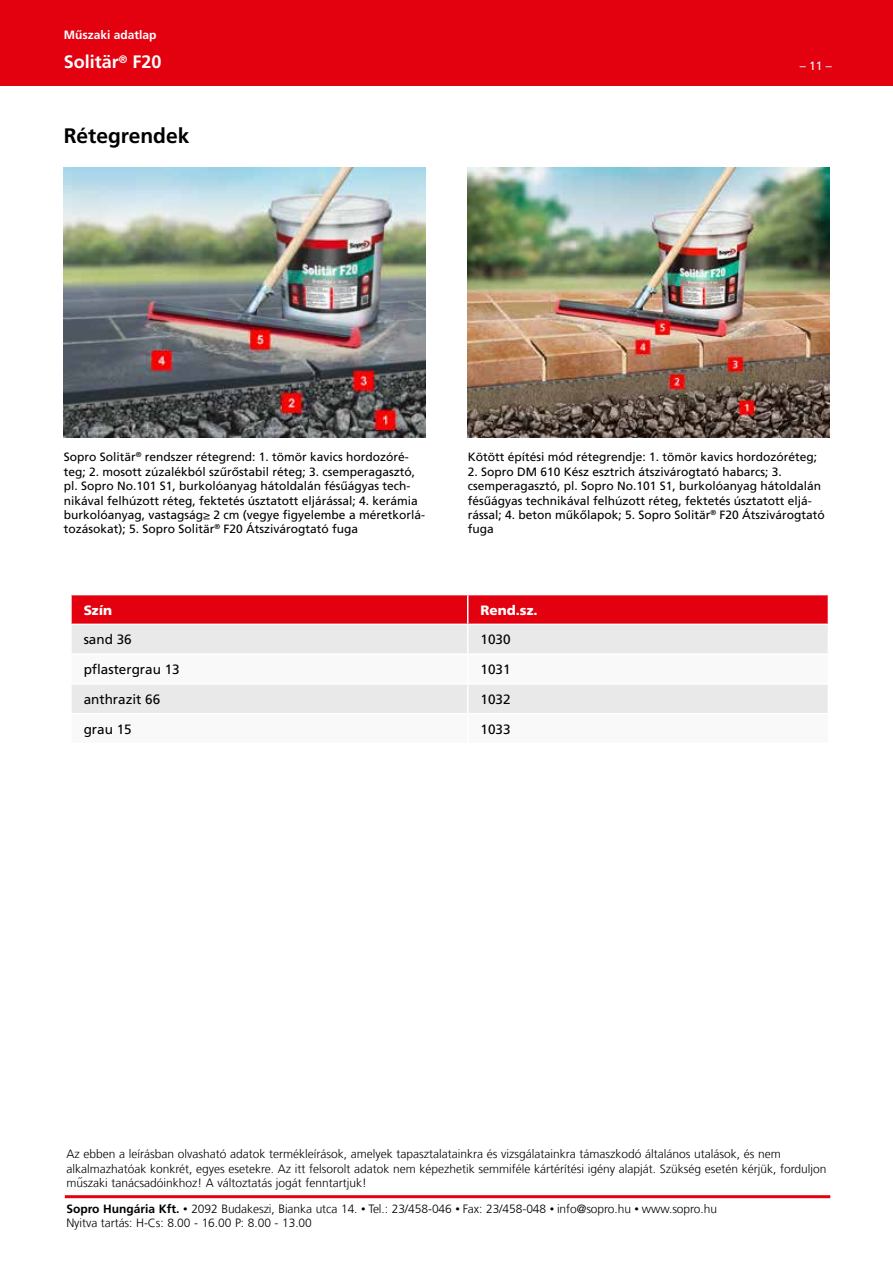
<style>
.page{position:relative;width:893px;height:1263px;background:#fff}
.page>*{position:absolute;margin:0;border:0;box-sizing:border-box;transform-origin:0 0}
.t1{font:700 21px "Sto Frutiger";color:#000}
.t2{font:700 18px "Sto Frutiger";color:#fff}
.t3{font:13.5px "Sto Frutiger";color:#000}
.t4{font:900 13.5px "Sto Frutiger";color:#fff}
.t5{font:12px/14.4px "Sto Frutiger";color:#000}
.t6{font:300 12px/14.4px "Sto Frutiger";color:#000}
.t7{font:700 12px "Sto Frutiger";color:#fff}
.t8{font:12px "Sto Frutiger";color:#fff}
.s1{font-weight:700}
.s2{font-size:9px}
</style>
<div class="page">
<div style="left:0;top:0;width:893px;height:85px;background:#e3000f"></div>
<hr style="left:65px;top:1195px;width:765px;height:3px;background:#e3000f">
<img style="left:64px;top:168px;width:361px;height:270px">
<img style="left:468px;top:168px;width:361px;height:270px">
<svg style="left:71px;top:595px;width:758px;height:118px"></svg>
<p class="t7" style="left:64px;top:28px;width:94px">Műszaki adatlap</p>
<h2 class="t2" style="left:64px;top:52px;width:99px">Solitär<sup>®</sup> F20</h2>
<p class="t8" style="left:800px;top:59px;width:34px">– 11 –</p>
<h1 class="t1" style="left:64px;top:124px;width:127px">Rétegrendek</h1>
<p class="t5" style="left:64px;top:450px;width:363px">Sopro Solitär<sup>®</sup> rendszer rétegrend: 1. tömör kavics hordozóré&shy;teg; 2. mosott zúzalékból szűrőstabil réteg; 3. csemperagasztó, pl. Sopro No.101 S1, burkolóanyag hátoldalán fésűágyas tech&shy;nikával felhúzott réteg, fektetés úsztatott eljárással; 4. kerámia burkolóanyag, vastagság≥ 2 cm (vegye figyelembe a méretkorlá&shy;tozásokat); 5. Sopro Solitär<sup>®</sup> F20 Átszivárogtató fuga</p>
<p class="t5" style="left:468px;top:450px;width:351px">Kötött építési mód rétegrendje: 1. tömör kavics hordozóréteg;</p>
<p class="t5" style="left:468px;top:464px;width:359px">2. Sopro DM 610 Kész esztrich átszivárogtató habarcs; 3. csemperagasztó, pl. Sopro No.101 S1, burkolóanyag hátoldalán fésűágyas technikával felhúzott réteg, fektetés úsztatott eljá&shy;rással; 4. beton műkőlapok; 5. Sopro Solitär<sup>®</sup> F20 Átszivárogtató fuga</p>
<p class="t4" style="left:84px;top:602px;width:30px">Szín</p>
<p class="t4" style="left:480px;top:602px;width:59px">Rend.sz.</p>
<p class="t3" style="left:84px;top:632px;width:50px">sand 36</p>
<p class="t3" style="left:480px;top:632px;width:32px">1030</p>
<p class="t3" style="left:84px;top:661px;width:98px">pflastergrau 13</p>
<p class="t3" style="left:480px;top:661px;width:32px">1031</p>
<p class="t3" style="left:84px;top:691px;width:78px">anthrazit 66</p>
<p class="t3" style="left:480px;top:691px;width:32px">1032</p>
<p class="t3" style="left:84px;top:721px;width:50px">grau 15</p>
<p class="t3" style="left:480px;top:721px;width:32px">1033</p>
<p class="t6" style="left:66px;top:1147px;width:762px">Az ebben a leírásban olvasható adatok termékleírások, amelyek tapasztalatainkra és vizsgálatainkra támaszkodó általános utalások, és nem alkalmazhatóak konkrét, egyes esetekre. Az itt felsorolt adatok nem képezhetik semmiféle kártérítési igény alapját. Szükség esetén kérjük, forduljon mű-sza-ki ta-nács-adóink-hoz! A változtatás jogát fenntartjuk!</p>
<p class="t6" style="left:66px;top:1202px;width:652px"><span class="s1">Sopro Hungária Kft.</span> <span class="s2">•</span> 2092 Budakeszi, Bianka utca 14. <span class="s2">•</span> Tel.: 23/458-046 <span class="s2">•</span> Fax: 23/458-048 <span class="s2">•</span> info@sopro.hu <span class="s2">•</span> www.sopro.hu<br>Nyitva tartás: H-Cs: 8.00 - 16.00 P: 8.00 - 13.00</p>
</div>
